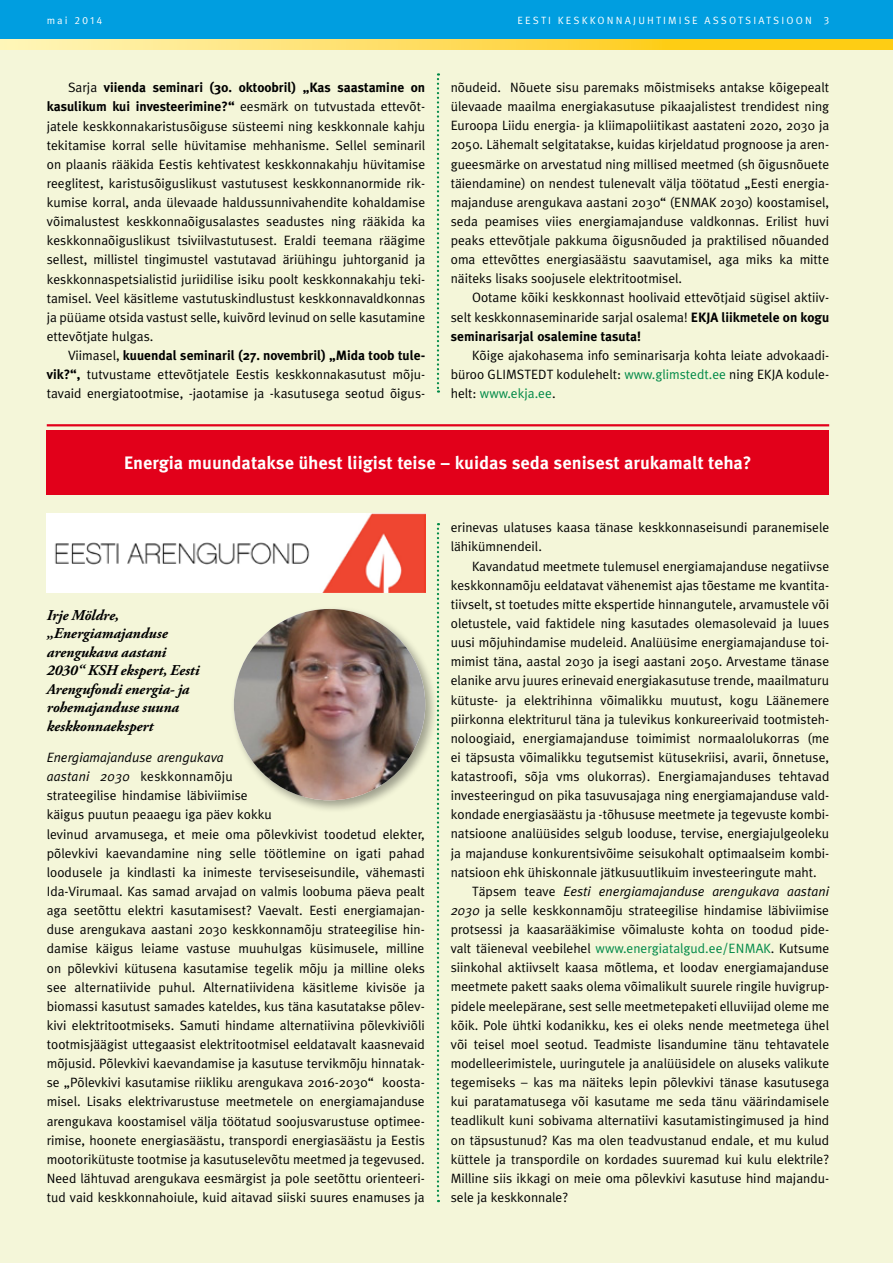
<style>
.page{position:relative;width:893px;height:1263px;background:#fff}
.page>*{position:absolute;margin:0;border:0;box-sizing:border-box;transform-origin:0 0}
.t1{font:700 18px "Meta Pro";color:#fff}
.t2{font:italic 700 15px/18.5px "Adobe Garamond Pro";color:#000}
.t3{font:13.5px/19.2px "Meta Plus";color:#000;text-align:justify}
.t4{font:italic 13.5px "Meta Plus";letter-spacing:.005em;color:#000}
.t5{font:10.5px "Meta Pro";letter-spacing:.21em;color:#fff}
.s1{font-weight:700}
.s2{color:#008947}
.s3{font-style:italic}
.s4{font-style:normal}
</style>
<div class="page">
<div style="left:0;top:0;width:893px;height:40px;background:#009ee0"></div>
<div style="left:0;top:40px;width:893px;height:1223px;background:#f4f6d9"></div>
<hr style="left:47px;top:424px;width:782px;height:2px;background:#e2001a">
<div style="left:47px;top:430px;width:782px;height:64px;background:#e2001a"></div>
<svg style="left:437px;top:73px;width:2px;height:320px"></svg>
<svg style="left:0;top:40px;width:893px;height:9px;background:#fedc58"></svg>
<svg style="left:437px;top:523px;width:2px;height:679px"></svg>
<img style="left:47px;top:513px;width:378px;height:79px">
<div style="left:230px;top:605px;width:208px;height:208px;background:#000;opacity:.35"></div>
<img style="left:234px;top:609px;width:191px;height:191px;border-radius:96px">
<p class="t5" style="left:47px;top:14px;width:57px">MAI 2014</p>
<p class="t5" style="left:518px;top:14px;width:243px">EE STI KE SKK ONNAJUHTI MI SE ASSOT SIAT</p>
<p class="t5" style="left:773px;top:14px;width:58px">SI OON 3</p>
<p class="t3" style="left:47px;top:78px;width:380px;text-indent:21px">Sarja <span class="s1">viienda seminari (30. oktoobril) „Kas saastamine on kasulikum kui investeerimine?“</span> eesmärk on tutvustada ettevõt&shy;jatele keskkonnakaristusõiguse süsteemi ning keskkonnale kahju tekitamise korral selle hüvitamise mehhanisme. Sellel seminaril on plaanis rääkida Eestis kehtivatest keskkonnakahju hüvitamise reeglitest, karistusõiguslikust vastutusest keskkonnanormide rik&shy;kumise korral, anda ülevaade haldussunnivahendite kohaldamise võimalustest keskkonnaõigusalastes seadustes ning rääkida ka keskkonnaõiguslikust tsiviilvastutusest. Eraldi teemana räägime sellest, millistel tingimustel vastutavad äriühingu juhtorganid ja keskkonnaspetsialistid juriidilise isiku poolt keskkonnakahju teki&shy;tamisel. Veel käsitleme vastutuskindlustust keskkonnavaldkonnas ja püüame otsida vastust selle, kuivõrd levinud on selle kasutamine ettevõtjate hulgas.</p>
<p class="t3" style="left:47px;top:346px;width:380px;text-indent:21px">Viimasel, <span class="s1">kuuendal seminaril (27. novembril) „Mida toob tule&shy;vik?“,</span> tutvustame ettevõtjatele Eestis keskkonnakasutust mõju&shy;tavaid energiatootmise, -jaotamise ja -kasutusega seotud õigus-</p>
<p class="t3" style="left:451px;top:78px;width:380px">nõudeid. Nõuete sisu paremaks mõistmiseks antakse kõigepealt ülevaade maailma energiakasutuse pikaajalistest trendidest ning Euroopa Liidu energia- ja kliimapoliitikast aastateni 2020, 2030 ja 2050. Lähemalt selgitatakse, kuidas kirjeldatud prognoose ja aren&shy;gueesmärke on arvestatud ning millised meetmed (sh õigusnõuete täiendamine) on nendest tulenevalt välja töötatud „Eesti energia&shy;majanduse arengukava aastani 2030“ (ENMAK 2030) koostamisel, seda peamises viies energiamajanduse valdkonnas. Erilist huvi peaks ettevõtjale pakkuma õigusnõuded ja praktilised nõuanded oma ettevõttes energiasäästu saavutamisel, aga miks ka mitte näiteks lisaks soojusele elektritootmisel.</p>
<p class="t3" style="left:451px;top:288px;width:380px;text-indent:21px">Ootame kõiki keskkonnast hoolivaid ettevõtjaid sügisel aktiiv&shy;selt keskkonnaseminaride sarjal osalema! <span class="s1">EKJA liikmetele on kogu seminarisarjal osalemine tasuta!</span></p>
<p class="t3" style="left:451px;top:345px;width:380px;text-indent:21px">Kõige ajakohasema info seminarisarja kohta leiate advokaadi&shy;büroo GLIMSTEDT kodulehelt: <span class="s2">www.glimstedt.ee</span> ning EKJA kodule&shy;helt: <span class="s2">www.ekja.ee</span>.</p>
<h1 class="t1" style="left:124px;top:451px;width:629px">Energia muundatakse ühest liigist teise – kuidas seda senisest arukamalt teha?</h1>
<p class="t2" style="left:47px;top:606px;width:154px">Irje Möldre, „Energiamajanduse arengukava aastani<br>2030“ KSH ekspert, Eesti<br>Arengufondi energia- ja rohemajanduse suuna keskkonnaekspert</p>
<p class="t3" style="left:47px;top:748px;width:380px;text-align:left"><span class="s3">Energiamajanduse arengukava<br>aastani 2030</span> keskkonnamõju<br>strateegilise hindamise läbiviimise<br>käigus puutun peaaegu iga päev kokku<br>levinud arvamusega, et meie oma põlevkivist toodetud elekter, põlevkivi kaevandamine ning selle töötlemine on igati pahad loodusele ja kindlasti ka inimeste terviseseisundile, vähemasti Ida-Virumaal. Kas samad arvajad on valmis loobuma päeva pealt aga seetõttu elektri kasutamisest? Vaevalt. Eesti energiamajan&shy;duse arengukava aastani 2030 keskkonnamõju strateegilise hin&shy;damise käigus leiame vastuse muuhulgas küsimusele, milline on põlevkivi kütusena kasutamise tegelik mõju ja milline oleks see alternatiivide puhul. Alternatiividena käsitleme kivisöe ja biomassi kasutust samades kateldes, kus täna kasutatakse põlev&shy;kivi elektritootmiseks. Samuti hindame alternatiivina põlevkiviõli tootmisjäägist uttegaasist elektritootmisel eeldatavalt kaasnevaid mõjusid. Põlevkivi kaevandamise ja kasutuse tervikmõju hinnatak&shy;se „Põlevkivi kasutamise riikliku arengukava 2016-2030“ koosta&shy;misel. Lisaks elektrivarustuse meetmetele on energiamajanduse arengukava koostamisel välja töötatud soojusvarustuse optimee&shy;rimise, hoonete energiasäästu, transpordi energiasäästu ja Eestis mootorikütuste tootmise ja kasutuselevõtu meetmed ja tegevused.<br>Need lähtuvad arengukava eesmärgist ja pole seetõttu orienteeri&shy;tud vaid keskkonnahoiule, kuid aitavad siiski suures enamuses ja</p>
<p class="t3" style="left:451px;top:518px;width:380px">erinevas ulatuses kaasa tänase keskkonnaseisundi paranemisele lähikümnendeil.</p>
<p class="t3" style="left:472px;top:556px;width:359px">Kavandatud meetmete tulemusel energiamajanduse negatiivse</p>
<p class="t3" style="left:451px;top:575px;width:380px">keskkonnamõju eeldatavat vähenemist ajas tõestame me kvantita-</p>
<p class="t3" style="left:451px;top:594px;width:380px">tiivselt, st toetudes mitte ekspertide hinnangutele, arvamustele või</p>
<p class="t3" style="left:451px;top:613px;width:380px">oletustele, vaid faktidele ning kasutades olemasolevaid ja luues</p>
<p class="t3" style="left:451px;top:633px;width:380px">uusi mõjuhindamise mudeleid. Analüüsime energiamajanduse toi-</p>
<p class="t3" style="left:451px;top:652px;width:380px">mimist täna, aastal 2030 ja isegi aastani 2050. Arvestame tänase</p>
<p class="t3" style="left:451px;top:671px;width:380px">elanike arvu juures erinevaid energiakasutuse trende, maailmaturu</p>
<p class="t3" style="left:451px;top:690px;width:380px">kütuste- ja elektrihinna võimalikku muutust, kogu Läänemere</p>
<p class="t3" style="left:451px;top:709px;width:380px">piirkonna elektriturul täna ja tulevikus konkureerivaid tootmisteh-</p>
<p class="t3" style="left:451px;top:728px;width:380px">noloogiaid, energiamajanduse toimimist normaalolukorras (me</p>
<p class="t3" style="left:451px;top:747px;width:380px">ei täpsusta võimalikku tegutsemist kütusekriisi, avarii, õnnetuse,</p>
<p class="t3" style="left:451px;top:766px;width:380px">katastroofi, sõja vms olukorras). Energiamajanduses tehtavad</p>
<p class="t3" style="left:451px;top:786px;width:380px">investeeringud on pika tasuvusajaga ning energiamajanduse vald-</p>
<p class="t3" style="left:451px;top:805px;width:380px">kondade energiasäästu ja -tõhususe meetmete ja tegevuste kombi-</p>
<p class="t3" style="left:451px;top:824px;width:380px">natsioone analüüsides selgub looduse, tervise, energiajulgeoleku</p>
<p class="t3" style="left:451px;top:843px;width:380px">ja majanduse konkurentsivõime seisukohalt optimaalseim kombi-</p>
<p class="t3" style="left:451px;top:862px;width:367px">natsioon ehk ühiskonnale jätkusuutlikuim investeeringute maht.</p>
<p class="t4" style="left:472px;top:883px;width:359px"><span class="s4">Täpsem teave</span> Eesti energiamajanduse arengukava aastani</p>
<p class="t3" style="left:451px;top:900px;width:380px"><span class="s3">2030</span> ja selle keskkonnamõju strateegilise hindamise läbiviimise</p>
<p class="t3" style="left:451px;top:920px;width:380px">protsessi ja kaasarääkimise võimaluste kohta on toodud pide-</p>
<p class="t3" style="left:451px;top:939px;width:380px">valt täieneval veebilehel <span class="s2">www.energiatalgud.ee/ENMAK</span>. Kutsume</p>
<p class="t3" style="left:451px;top:958px;width:380px">siinkohal aktiivselt kaasa mõtlema, et loodav energiamajanduse</p>
<p class="t3" style="left:451px;top:977px;width:380px">meetmete pakett saaks olema võimalikult suurele ringile huvigrup-</p>
<p class="t3" style="left:451px;top:996px;width:380px">pidele meelepärane, sest selle meetmetepaketi elluviijad oleme me</p>
<p class="t3" style="left:451px;top:1015px;width:380px">kõik. Pole ühtki kodanikku, kes ei oleks nende meetmetega ühel</p>
<p class="t3" style="left:451px;top:1034px;width:380px">või teisel moel seotud. Teadmiste lisandumine tänu tehtavatele</p>
<p class="t3" style="left:451px;top:1053px;width:380px">modelleerimistele, uuringutele ja analüüsidele on aluseks valikute</p>
<p class="t3" style="left:451px;top:1073px;width:380px">tegemiseks – kas ma näiteks lepin põlevkivi tänase kasutusega</p>
<p class="t3" style="left:451px;top:1092px;width:380px">kui paratamatusega või kasutame me seda tänu väärindamisele</p>
<p class="t3" style="left:451px;top:1111px;width:380px">teadlikult kuni sobivama alternatiivi kasutamistingimused ja hind</p>
<p class="t3" style="left:451px;top:1130px;width:380px">on täpsustunud? Kas ma olen teadvustanud endale, et mu kulud</p>
<p class="t3" style="left:451px;top:1149px;width:380px">küttele ja transpordile on kordades suuremad kui kulu elektrile?</p>
<p class="t3" style="left:451px;top:1168px;width:380px">Milline siis ikkagi on meie oma põlevkivi kasutuse hind majandu-</p>
<p class="t3" style="left:451px;top:1187px;width:119px">sele ja keskkonnale?</p>
</div>
